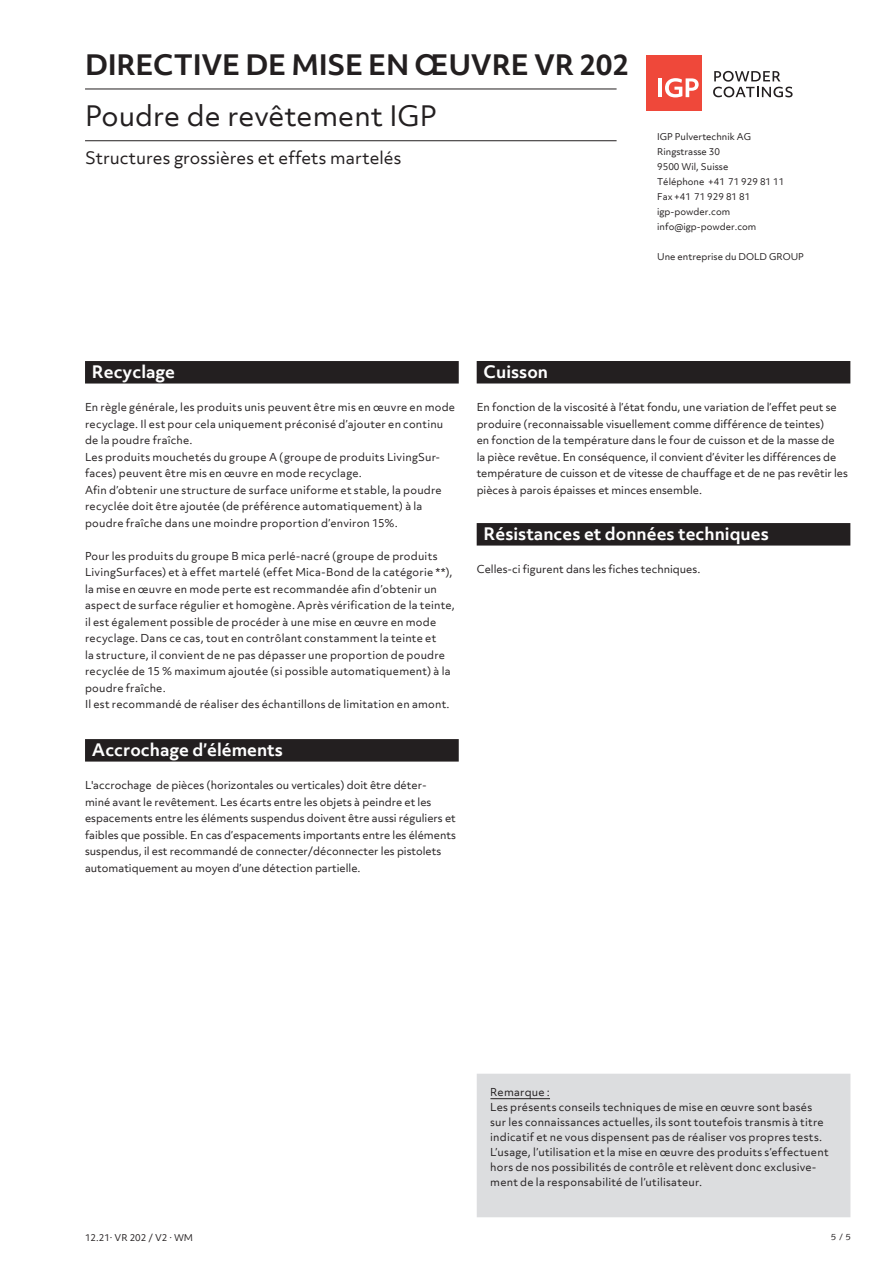
<style>
.page{position:relative;width:893px;height:1263px;background:#fff}
.page>*{position:absolute;margin:0;border:0;box-sizing:border-box;transform-origin:0 0}
.t1{font:700 27px "Objektiv Mk 3";letter-spacing:-.01em;color:#231f20}
.t2{font:27px "Objektiv Mk 3";letter-spacing:.005em;color:#231f20}
.Titel_mit_Linie{font:700 16.5px "Objektiv Mk 3";color:#fff}
.t3{font:16.5px "Objektiv Mk 3";color:#231f20}
.Lauftext{font:700 16.5px "Objektiv Mk 3";color:#fff}
.Lauftext-2{font:10.5px/16.5px "Objektiv Mk 3";letter-spacing:.02em;color:#231f20}
.Lauftext-3{font:10.5px/16.5px "Objektiv Mk 3";color:#231f20}
.t4{font:9px/15px "Objektiv Mk 3";color:#231f20}
.t5{font:9px "Syntax Com";color:#231f20}
</style>
<div class="page">
<div style="left:646px;top:55px;width:56px;height:56px;background:#ef483a"></div>
<svg style="left:713px;top:71px;width:80px;height:26px"></svg>
<hr style="left:658px;top:78px;width:4px;height:19px;background:#fff">
<svg style="left:665px;top:78px;width:34px;height:19px"></svg>
<hr style="left:85px;top:89px;width:532px;height:1px;background:#231f20">
<hr style="left:85px;top:140px;width:532px;height:1px;background:#231f20">
<div style="left:85px;top:361px;width:374px;height:22px;background:#231f20"></div>
<div style="left:85px;top:739px;width:374px;height:22px;background:#231f20"></div>
<div style="left:477px;top:361px;width:373px;height:22px;background:#231f20"></div>
<div style="left:477px;top:523px;width:373px;height:22px;background:#231f20"></div>
<div style="left:483px;top:1080px;width:361px;height:130px;background:#dcdddf"></div>
<hr style="left:490px;top:1098px;width:60px;height:1px;background:#231f20">
<div style="left:477px;top:1074px;width:373px;height:143px;border:14px solid #dcdddf"></div>
<h1 class="t1" style="left:85px;top:46px;width:545px">DIRECTIVE DE MISE EN ŒUVRE VR 202</h1>
<h1 class="t2" style="left:85px;top:97px;width:353px">Poudre de revêtement IGP</h1>
<h2 class="t3" style="left:85px;top:147px;width:318px">Structures grossières et effets martelés</h2>
<p class="t4" style="left:657px;top:129px;width:129px">IGP Pulvertechnik AG<br>Ringstrasse 30<br>9500 Wil, Suisse<br>Téléphone +41 71 929 81 11<br>Fax +41 71 929 81 81 igp-powder.com info@igp-powder.com</p>
<p class="t4" style="left:657px;top:249px;width:148px">Une entreprise du DOLD GROUP</p>
<p class="Titel_mit_Linie" style="left:92px;top:360px;width:85px">Recyclage</p>
<p class="Lauftext-2" style="left:85px;top:399px;width:372px">En règle générale, les produits unis peuvent être mis en œuvre en mode recyclage. Il est pour cela uniquement préconisé d’ajouter en continu de la poudre fraîche.<br>Les produits mouchetés du groupe A (groupe de produits LivingSur&shy;faces) peuvent être mis en œuvre en mode recyclage.<br>Afin d’obtenir une structure de surface uniforme et stable, la poudre recyclée doit être ajoutée (de préférence automatiquement) à la poudre fraîche dans une moindre proportion d’environ 15%.</p>
<p class="Lauftext-2" style="left:85px;top:547px;width:371px">Pour les produits du groupe B mica perlé-nacré (groupe de produits LivingSurfaces) et à effet martelé (effet Mica-Bond de la catégorie **), la mise en œuvre en mode perte est recommandée afin d’obtenir un aspect de surface régulier et homogène. Après vérification de la teinte, il est également possible de procéder à une mise en œuvre en mode recyclage. Dans ce cas, tout en contrôlant constamment la teinte et<br>la structure, il convient de ne pas dépasser une proportion de poudre recyclée de 15 % maximum ajoutée (si possible automatiquement) à la poudre fraîche.<br>Il est recommandé de réaliser des échantillons de limitation en amont.</p>
<p class="Titel_mit_Linie" style="left:92px;top:738px;width:193px">Accrochage d’éléments</p>
<p class="Lauftext-3" style="left:85px;top:777px;width:372px">L'accrochage de pièces (horizontales ou verticales) doit être déter-<br>miné avant le revêtement. Les écarts entre les objets à peindre et les espacements entre les éléments suspendus doivent être aussi réguliers et faibles que possible. En cas d’espacements importants entre les éléments suspendus, il est recommandé de connecter/déconnecter les pistolets automatiquement au moyen d’une détection partielle.</p>
<p class="Lauftext" style="left:484px;top:360px;width:66px">Cuisson</p>
<p class="Lauftext-3" style="left:477px;top:399px;width:373px">En fonction de la viscosité à l’état fondu, une variation de l’effet peut se produire (reconnaissable visuellement comme différence de teintes)<br>en fonction de la température dans le four de cuisson et de la masse de<br>la pièce revêtue. En conséquence, il convient d’éviter les différences de température de cuisson et de vitesse de chauffage et de ne pas revêtir les pièces à parois épaisses et minces ensemble.</p>
<p class="Titel_mit_Linie" style="left:484px;top:522px;width:287px">Résistances et données techniques</p>
<p class="Lauftext-3" style="left:477px;top:561px;width:225px">Celles-ci figurent dans les fiches techniques.</p>
<p class="Lauftext-2" style="left:490px;top:1083px;width:61px">Remarque :</p>
<p class="Lauftext-2" style="left:490px;top:1099px;width:340px;line-height:15px">Les présents conseils techniques de mise en œuvre sont basés sur les connaissances actuelles, ils sont toutefois transmis à titre indicatif et ne vous dispensent pas de réaliser vos propres tests.<br>L’usage, l’utilisation et la mise en œuvre des produits s’effectuent hors de nos possibilités de contrôle et relèvent donc exclusive&shy;ment de la responsabilité de l’utilisateur.</p>
<p class="t4" style="left:85px;top:1229px;width:110px">12.21. VR 202 / V2 . WM</p>
<p class="t5" style="left:831px;top:1231px;width:21px">5 / 5</p>
</div>
